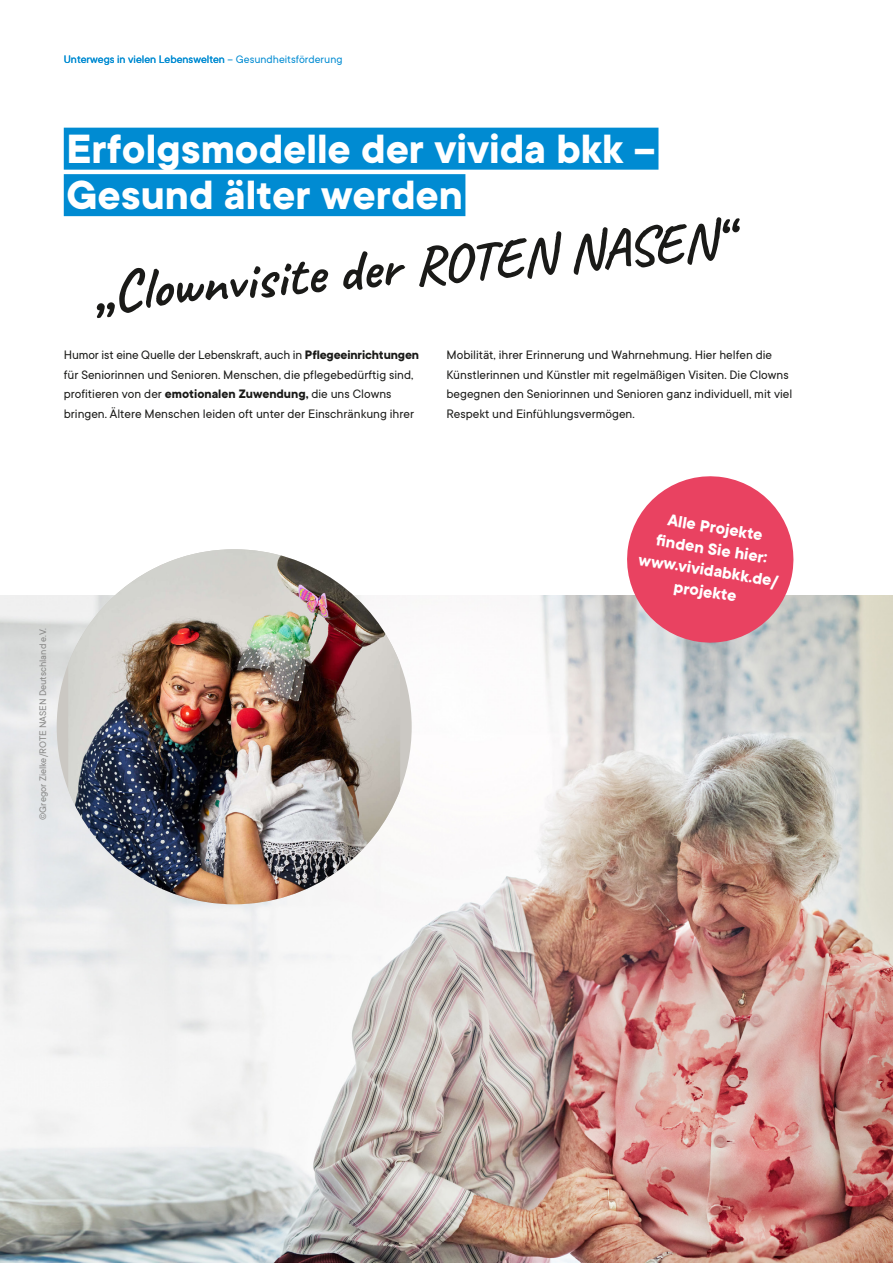
<style>
.page{position:relative;width:893px;height:1263px;background:#fff}
.page>*{position:absolute;margin:0;border:0;box-sizing:border-box;transform-origin:0 0}
.t1{font:700 57px "Caveat";color:#1a1a18}
.t2{font:700 45px/46.5px "TT Commons";color:#fff}
.t3{font:700 18px/21.6px "TT Commons";color:#fff;text-align:center}
.t4{font:13.5px/19.5px "TT Commons";color:#1a1a18}
.t5{font:12px "TT Commons";color:#008bd2}
.t6{font:10.5px "TT Commons";color:#878786}
.s1{font-size:54px}
.s2{font-weight:700}
</style>
<div class="page">
<img style="left:0;top:595px;width:893px;height:668px">
<div style="left:64px;top:128px;width:594px;height:42px;background:#008bd2"></div>
<div style="left:64px;top:174px;width:401px;height:42px;background:#008bd2"></div>
<img style="left:68px;top:549px;width:332px;height:355px">
<svg style="left:621px;top:476px;width:179px;height:173px;background:#e77288"></svg>
<p class="t5" style="left:64px;top:52px;width:280px">Unterwegs in vielen Lebenswelten – Gesundheitsförderung</p>
<h2 class="t2" style="left:66px;top:124px;width:591px">Erfolgsmodelle der vivida bkk –<br>Gesund älter werden</h2>
<h1 class="t1" style="left:91px;top:257px;width:639px;rotate:-5deg">„Clownvisite der <span class="s1">ROTEN NASEN“</span></h1>
<p class="t4" style="left:64px;top:345px;width:357px">Humor ist eine Quelle der Lebenskraft, auch in <span class="s2">Pflegeeinrichtungen </span>für Seniorinnen und Senioren. Menschen, die pflegebedürftig sind, profitieren von der <span class="s2">emotionalen Zuwendung,</span> die uns Clowns bringen. Ältere Menschen leiden oft unter der Einschränkung ihrer</p>
<p class="t4" style="left:446px;top:345px;width:347px">Mobilität, ihrer Erinnerung und Wahrnehmung. Hier helfen die Künstlerinnen und Künstler mit regelmäßigen Visiten. Die Clowns begegnen den Seniorinnen und Senioren ganz individuell, mit viel Respekt und Einfühlungsvermögen.</p>
<p class="t6" style="left:36px;top:820px;width:193px;rotate:-90deg">©Gregor Zielke/ROTE NASEN Deutschland e.V.</p>
<h3 class="t3" style="left:647px;top:505px;width:143px;rotate:9deg">Alle Projekte<br>fi nden Sie hier: www.vividabkk.de/ projekte</h3>
</div>
